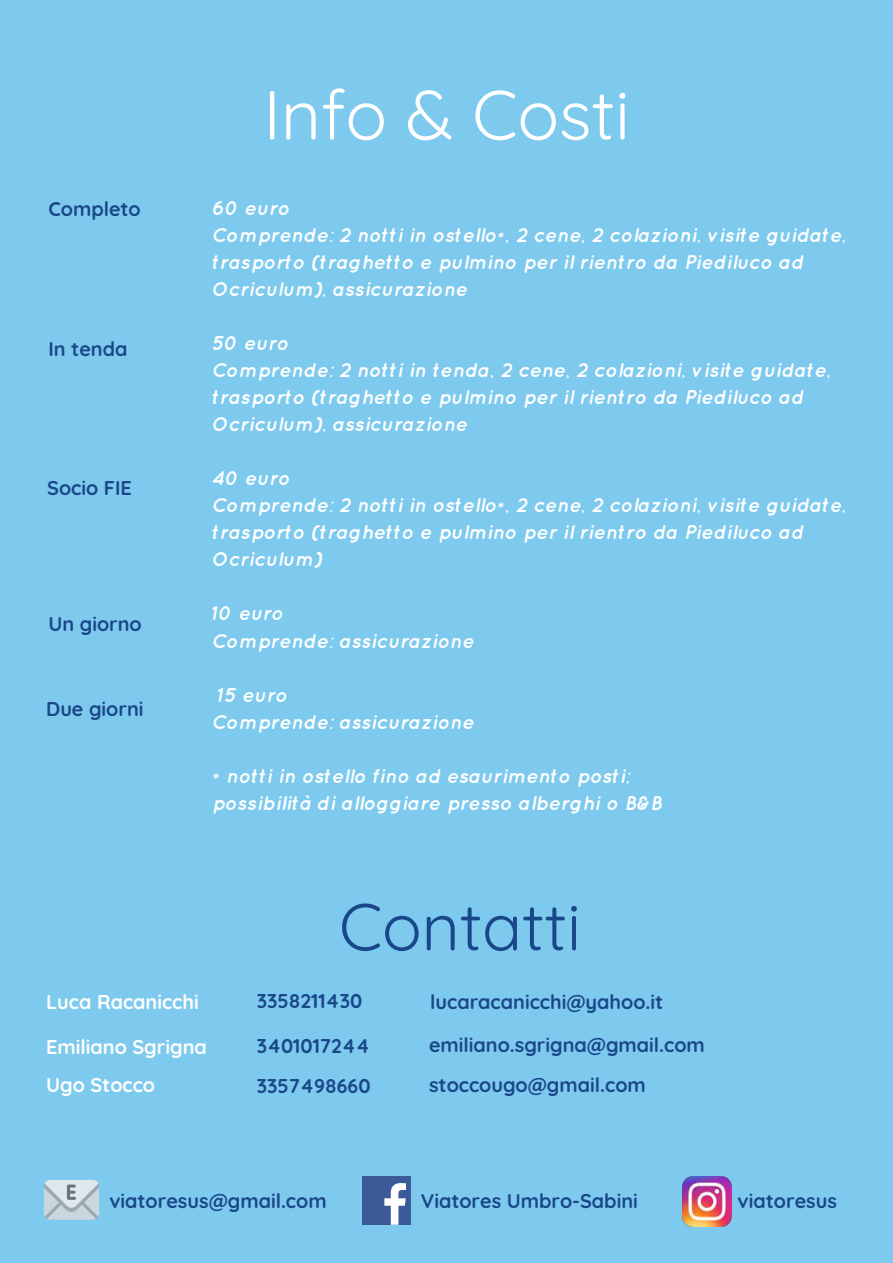
<style>
.page{position:relative;width:893px;height:1263px;background:#7ecaee}
.page>*{position:absolute;margin:0;border:0;box-sizing:border-box;transform-origin:0 0}
.t1{font:69.6px "Quicksand";color:#fff}
.t2{font:66.3px "Quicksand";color:#1a4789}
.t3{font:italic 700 19.8px/27px "Quicksand";color:#fff}
.t4{font:700 19.8px/40.5px "Quicksand";color:#1a4789}
.t5{font:700 19.8px/38.2px "Quicksand";color:#fff}
</style>
<div class="page">
<div style="left:44px;top:1180px;width:55px;height:40px;background:#bad3e0;border-radius:6px"></div>
<svg style="left:44px;top:1180px;width:55px;height:39px;background:#c5d0d7"></svg>
<div style="left:363px;top:1177px;width:48px;height:48px;background:#3a5a98"></div>
<svg style="left:384px;top:1183px;width:22px;height:42px"></svg>
<img style="left:682px;top:1177px;width:50px;height:49px">
<p class="t4" style="left:48px;top:189px;width:94px">Completo</p>
<p class="t4" style="left:48px;top:328px;width:80px">In tenda</p>
<p class="t4" style="left:47px;top:468px;width:86px">Socio FIE</p>
<p class="t4" style="left:48px;top:603px;width:95px">Un giorno</p>
<p class="t4" style="left:46px;top:688px;width:99px">Due giorni</p>
<h1 class="t1" style="left:263px;top:70px;width:368px">Info &amp; Costi</h1>
<p class="t3" style="left:212px;top:194px;width:636px">60 euro<br>Comprende: 2 notti in ostello*, 2 cene, 2 colazioni, visite guidate, trasporto (traghetto e pulmino per il rientro da Piediluco ad Ocriculum), assicurazione</p>
<p class="t3" style="left:212px;top:329px;width:621px">50 euro<br>Comprende: 2 notti in tenda, 2 cene, 2 colazioni, visite guidate, trasporto (traghetto e pulmino per il rientro da Piediluco ad Ocriculum), assicurazione</p>
<p class="t3" style="left:212px;top:465px;width:636px">40 euro<br>Comprende: 2 notti in ostello*, 2 cene, 2 colazioni, visite guidate, trasporto (traghetto e pulmino per il rientro da Piediluco ad Ocriculum)</p>
<p class="t3" style="left:212px;top:600px;width:264px">10 euro<br>Comprende: assicurazione</p>
<p class="t3" style="left:212px;top:681px;width:264px;text-indent:6px">15 euro<br>Comprende: assicurazione</p>
<p class="t3" style="left:212px;top:762px;width:452px">* notti in ostello fino ad esaurimento posti; possibilità di alloggiare presso alberghi o B&amp;B</p>
<h2 class="t2" style="left:339px;top:884px;width:244px">Contatti</h2>
<p class="t5" style="left:46px;top:982px;width:154px">Luca Racanicchi</p>
<p class="t5" style="left:46px;top:1027px;width:162px">Emiliano Sgrigna<br>Ugo Stocco</p>
<p class="t4" style="left:257px;top:980px;width:107px">3358211430</p>
<p class="t4" style="left:257px;top:1025px;width:115px">3401017244<br>3357498660</p>
<p class="t4" style="left:429px;top:980px;width:277px;line-height:42.8px">lucaracanicchi@yahoo.it emiliano.sgrigna@gmail.com</p>
<p class="t4" style="left:429px;top:1064px;width:218px">stoccougo@gmail.com</p>
<p class="t4" style="left:109px;top:1180px;width:219px">viatoresus@gmail.com</p>
<p class="t4" style="left:421px;top:1180px;width:218px">Viatores Umbro-Sabini</p>
<p class="t4" style="left:738px;top:1180px;width:101px">viatoresus</p>
</div>
